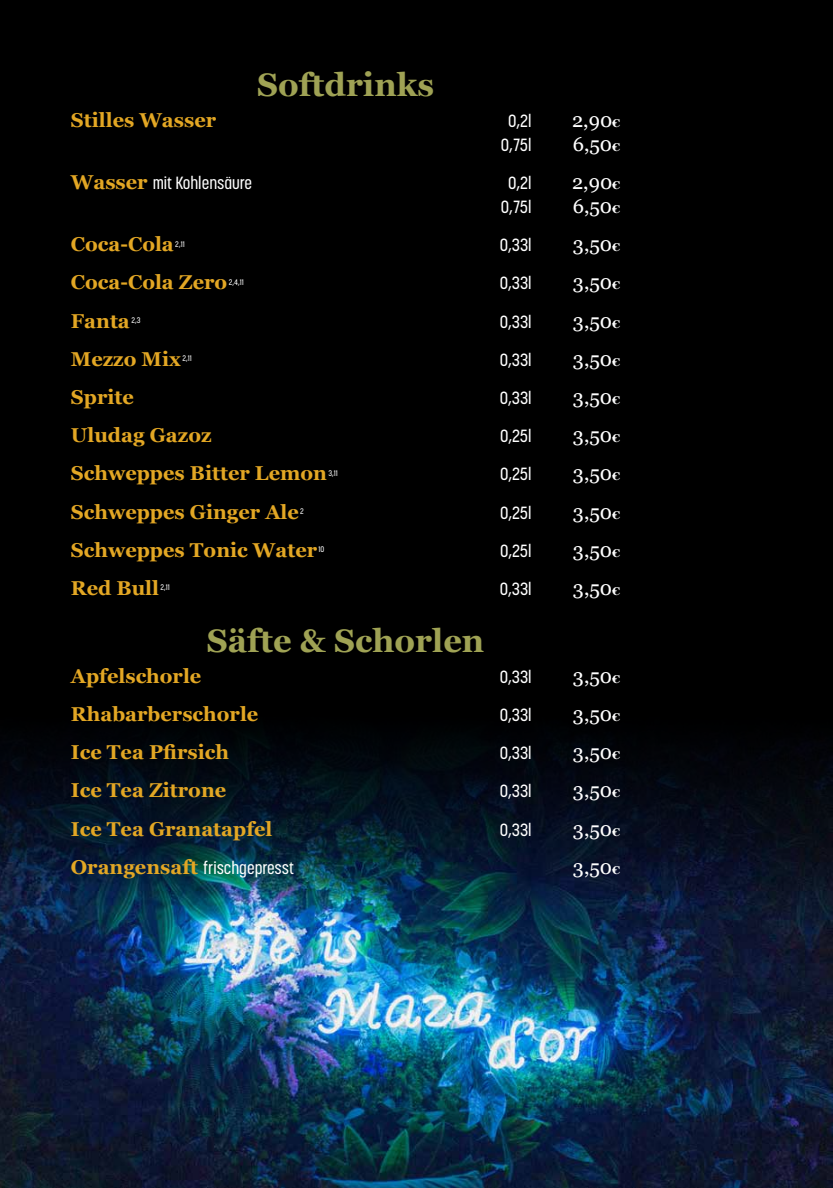
<style>
.page{position:relative;width:833px;height:1188px;background:#fff}
.page>*{position:absolute;margin:0;border:0;box-sizing:border-box;transform-origin:0 0}
.t1{font:700 32.5px "Georgia";color:#9fa254}
.t2{font:700 20px "Georgia";color:#e3a724}
.t3{font:20px "Georgia";color:#fff}
.t4{font:500 17.5px "Korolev Condensed";color:#fff}
.t5{font:500 8px "Korolev Condensed";color:#fff}
.s1{font-weight:700;font-size:11.25px}
.s2{font-family:"Georgia";font-weight:700;font-size:20px;color:#e3a724}
</style>
<div class="page">
<div style="left:0;top:0;width:833px;height:1187px;background:#000"></div>
<img style="left:0;top:735px;width:833px;height:452px">
<h1 class="t1" style="left:257px;top:60px;width:179px">Softdrinks</h1>
<p class="t2" style="left:71px;top:105px;width:147px">Stilles Wasser</p>
<p class="t4" style="left:508px;top:110px;width:25px">0,2l</p>
<p class="t3" style="left:572px;top:105px;width:50px">2,90<span class="s1">€</span></p>
<p class="t4" style="left:501px;top:134px;width:32px">0,75l</p>
<p class="t3" style="left:572px;top:129px;width:49px">6,50<span class="s1">€</span></p>
<p class="t4" style="left:71px;top:172px;width:183px"><span class="s2">Wasser</span> mit Kohlensäure</p>
<p class="t4" style="left:508px;top:172px;width:25px">0,2l</p>
<p class="t3" style="left:572px;top:167px;width:50px">2,90<span class="s1">€</span></p>
<p class="t4" style="left:501px;top:196px;width:32px">0,75l</p>
<p class="t3" style="left:572px;top:191px;width:49px">6,50<span class="s1">€</span></p>
<p class="t2" style="left:71px;top:229px;width:104px">Coca-Cola</p>
<p class="t5" style="left:175px;top:239px;width:11px">2,11</p>
<p class="t4" style="left:500px;top:234px;width:33px">0,33l</p>
<p class="t3" style="left:573px;top:229px;width:49px">3,50<span class="s1">€</span></p>
<p class="t2" style="left:71px;top:267px;width:158px">Coca-Cola Zero</p>
<p class="t5" style="left:229px;top:277px;width:17px">2,4,11</p>
<p class="t4" style="left:500px;top:273px;width:33px">0,33l</p>
<p class="t3" style="left:573px;top:268px;width:49px">3,50<span class="s1">€</span></p>
<p class="t2" style="left:71px;top:305px;width:60px">Fanta</p>
<p class="t5" style="left:131px;top:315px;width:11px">2,3</p>
<p class="t4" style="left:500px;top:311px;width:33px">0,33l</p>
<p class="t3" style="left:573px;top:306px;width:49px">3,50<span class="s1">€</span></p>
<p class="t2" style="left:71px;top:343px;width:111px">Mezzo Mix</p>
<p class="t5" style="left:182px;top:353px;width:11px">2,11</p>
<p class="t4" style="left:500px;top:349px;width:33px">0,33l</p>
<p class="t3" style="left:573px;top:344px;width:49px">3,50<span class="s1">€</span></p>
<p class="t2" style="left:71px;top:382px;width:65px">Sprite</p>
<p class="t4" style="left:500px;top:387px;width:33px">0,33l</p>
<p class="t3" style="left:573px;top:382px;width:49px">3,50<span class="s1">€</span></p>
<p class="t2" style="left:71px;top:420px;width:142px">Uludag Gazoz</p>
<p class="t4" style="left:500px;top:425px;width:33px">0,25l</p>
<p class="t3" style="left:573px;top:420px;width:49px">3,50<span class="s1">€</span></p>
<p class="t2" style="left:71px;top:458px;width:258px">Schweppes Bitter Lemon</p>
<p class="t5" style="left:328px;top:468px;width:11px">3,11</p>
<p class="t4" style="left:500px;top:463px;width:33px">0,25l</p>
<p class="t3" style="left:573px;top:458px;width:49px">3,50<span class="s1">€</span></p>
<p class="t2" style="left:71px;top:496px;width:229px">Schweppes Ginger Ale</p>
<p class="t5" style="left:300px;top:506px;width:5px">2</p>
<p class="t4" style="left:500px;top:502px;width:33px">0,25l</p>
<p class="t3" style="left:573px;top:497px;width:49px">3,50<span class="s1">€</span></p>
<p class="t2" style="left:71px;top:534px;width:248px">Schweppes Tonic Water</p>
<p class="t5" style="left:318px;top:544px;width:7px">10</p>
<p class="t4" style="left:500px;top:540px;width:33px">0,25l</p>
<p class="t3" style="left:573px;top:535px;width:49px">3,50<span class="s1">€</span></p>
<p class="t2" style="left:71px;top:572px;width:90px">Red Bull</p>
<p class="t5" style="left:160px;top:582px;width:11px">2,11</p>
<p class="t4" style="left:500px;top:578px;width:33px">0,33l</p>
<p class="t3" style="left:573px;top:573px;width:49px">3,50<span class="s1">€</span></p>
<h1 class="t1" style="left:207px;top:615px;width:279px">Säfte &amp; Schorlen</h1>
<p class="t2" style="left:71px;top:660px;width:132px">Apfelschorle</p>
<p class="t4" style="left:500px;top:666px;width:33px">0,33l</p>
<p class="t3" style="left:573px;top:661px;width:49px">3,50<span class="s1">€</span></p>
<p class="t2" style="left:71px;top:698px;width:189px">Rhabarberschorle</p>
<p class="t4" style="left:500px;top:704px;width:33px">0,33l</p>
<p class="t3" style="left:573px;top:699px;width:49px">3,50<span class="s1">€</span></p>
<p class="t2" style="left:71px;top:737px;width:160px">Ice Tea Pfirsich</p>
<p class="t4" style="left:500px;top:742px;width:33px">0,33l</p>
<p class="t3" style="left:573px;top:737px;width:49px">3,50<span class="s1">€</span></p>
<p class="t2" style="left:71px;top:775px;width:157px">Ice Tea Zitrone</p>
<p class="t4" style="left:500px;top:780px;width:33px">0,33l</p>
<p class="t3" style="left:573px;top:775px;width:49px">3,50<span class="s1">€</span></p>
<p class="t2" style="left:71px;top:813px;width:203px">Ice Tea Granatapfel</p>
<p class="t4" style="left:500px;top:818px;width:33px">0,33l</p>
<p class="t3" style="left:573px;top:813px;width:49px">3,50<span class="s1">€</span></p>
<p class="t4" style="left:71px;top:857px;width:225px"><span class="s2">Orangensaft</span> frischgepresst</p>
<p class="t3" style="left:573px;top:852px;width:49px">3,50<span class="s1">€</span></p>
</div>
